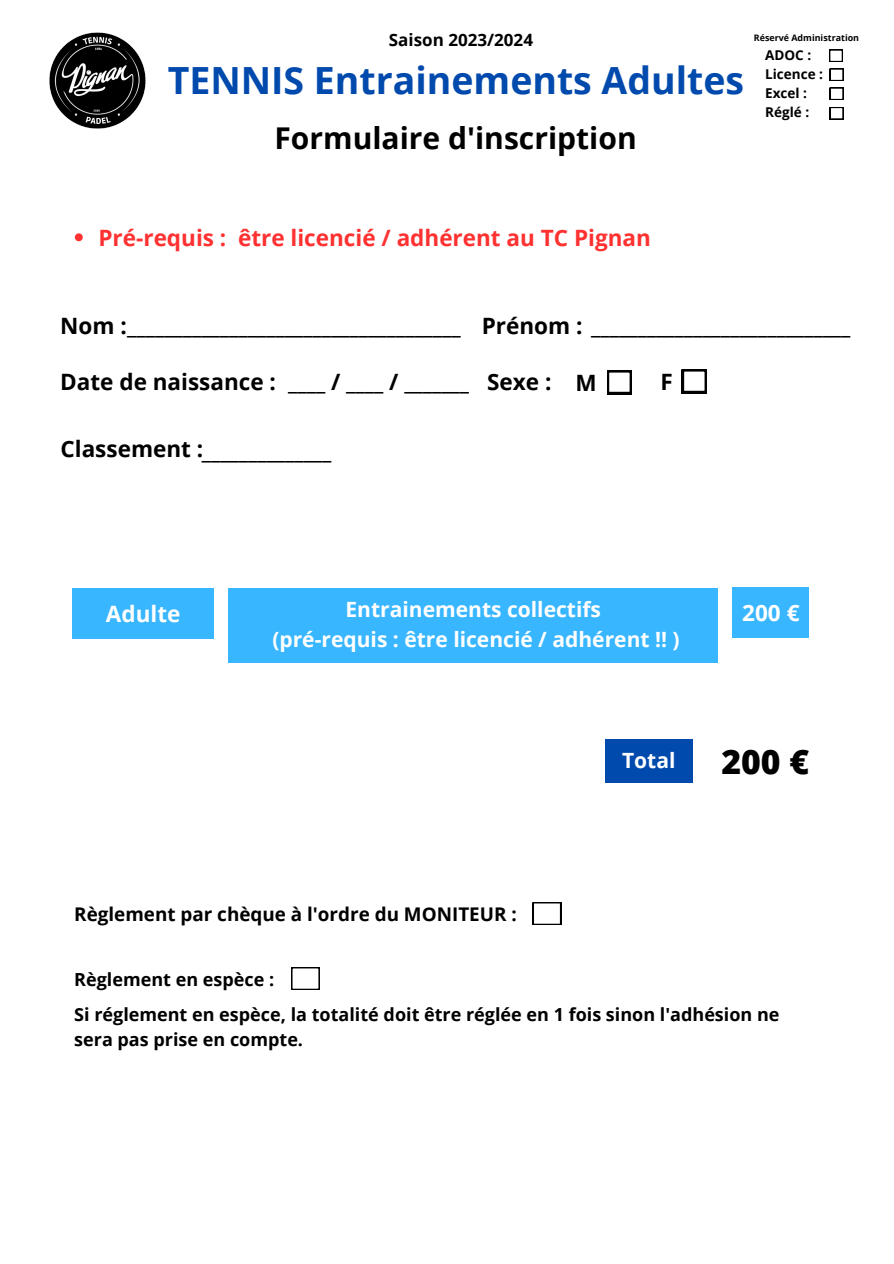
<style>
.page{position:relative;width:894px;height:1264px;background:#fff}
.page>*{position:absolute;margin:0;border:0;box-sizing:border-box;transform-origin:0 0}
.t1{font:700 37.5px "Open Sans";color:#004aad}
.t2{font:800 33.75px "Open Sans";color:#000}
.t3{font:700 30px "Open Sans";color:#000}
.t4{font:700 22.5px "Open Sans";color:#000}
.t5{font:700 22.5px "Open Sans";color:#ff3131}
.t6{font:700 22.5px "Open Sans";color:#fff}
.t7{font:700 21px "Open Sans";color:#fff}
.t8{font:700 18.9px "Open Sans";color:#000}
.t9{font:700 18px/24.8px "Open Sans";color:#000}
.t10{font:700 16.95px "Open Sans";color:#000}
.t11{font:700 13.5px "Open Sans";color:#000}
.t12{font:700 8.85px "Open Sans";color:#000}
</style>
<div class="page">
<img style="left:50px;top:33px;width:95px;height:95px">
<div style="left:681px;top:369px;width:26px;height:24px;background:#000"></div>
<svg style="left:681px;top:369px;width:24px;height:22px"></svg>
<div style="left:607px;top:370px;width:25px;height:24px;background:#000"></div>
<svg style="left:609px;top:372px;width:21px;height:20px"></svg>
<div style="left:732px;top:587px;width:77px;height:51px;background:#38b6ff"></div>
<div style="left:228px;top:588px;width:489px;height:74px;background:#38b6ff"></div>
<div style="left:72px;top:588px;width:142px;height:50px;background:#38b6ff"></div>
<svg style="left:829px;top:50px;width:13px;height:12px"></svg>
<svg style="left:75px;top:233px;width:8px;height:8px"></svg>
<svg style="left:532px;top:902px;width:29px;height:22px"></svg>
<svg style="left:829px;top:69px;width:14px;height:12px"></svg>
<svg style="left:829px;top:88px;width:14px;height:12px"></svg>
<svg style="left:829px;top:107px;width:14px;height:12px"></svg>
<svg style="left:291px;top:967px;width:28px;height:22px"></svg>
<div style="left:605px;top:739px;width:87px;height:43px;background:#004aad"></div>
<p class="t10" style="left:389px;top:27px;width:145px">Saison 2023/2024</p>
<p class="t12" style="left:753px;top:32px;width:107px">Réservé Administration</p>
<p class="t1" style="left:168px;top:53px;width:578px">TENNIS Entrainements Adultes</p>
<p class="t3" style="left:274px;top:117px;width:364px">Formulaire d'inscription</p>
<p class="t11" style="left:765px;top:46px;width:47px">ADOC :</p>
<p class="t11" style="left:765px;top:65px;width:59px">Licence :</p>
<p class="t11" style="left:765px;top:84px;width:43px">Excel :</p>
<p class="t11" style="left:765px;top:103px;width:45px">Réglé :</p>
<p class="t5" style="left:98px;top:222px;width:554px">Pré-requis : être licencié / adhérent au TC Pignan</p>
<p class="t4" style="left:60px;top:310px;width:402px">Nom :____________________________________</p>
<p class="t4" style="left:481px;top:310px;width:370px">Prénom : ____________________________</p>
<p class="t4" style="left:60px;top:366px;width:217px">Date de naissance :</p>
<p class="t4" style="left:288px;top:366px;width:182px">____ / ____ / _______</p>
<p class="t4" style="left:487px;top:366px;width:66px">Sexe :</p>
<p class="t4" style="left:575px;top:367px;width:23px">M</p>
<p class="t4" style="left:660px;top:366px;width:14px">F</p>
<p class="t4" style="left:60px;top:434px;width:272px">Classement :______________</p>
<p class="t6" style="left:106px;top:597px;width:76px">Adulte</p>
<p class="t7" style="left:345px;top:594px;width:257px">Entrainements collectifs</p>
<p class="t6" style="left:742px;top:597px;width:59px">200 €</p>
<p class="t7" style="left:272px;top:624px;width:409px">(pré-requis : être licencié / adhérent !! )</p>
<p class="t7" style="left:622px;top:745px;width:55px">Total</p>
<p class="t2" style="left:721px;top:738px;width:89px">200 €</p>
<p class="t8" style="left:74px;top:900px;width:444px">Règlement par chèque à l'ordre du MONITEUR :</p>
<p class="t9" style="left:74px;top:966px;width:201px">Règlement en espèce :</p>
<p class="t9" style="left:74px;top:1002px;width:706px">Si réglement en espèce, la totalité doit être réglée en 1 fois sinon l'adhésion ne sera pas prise en compte.</p>
</div>
